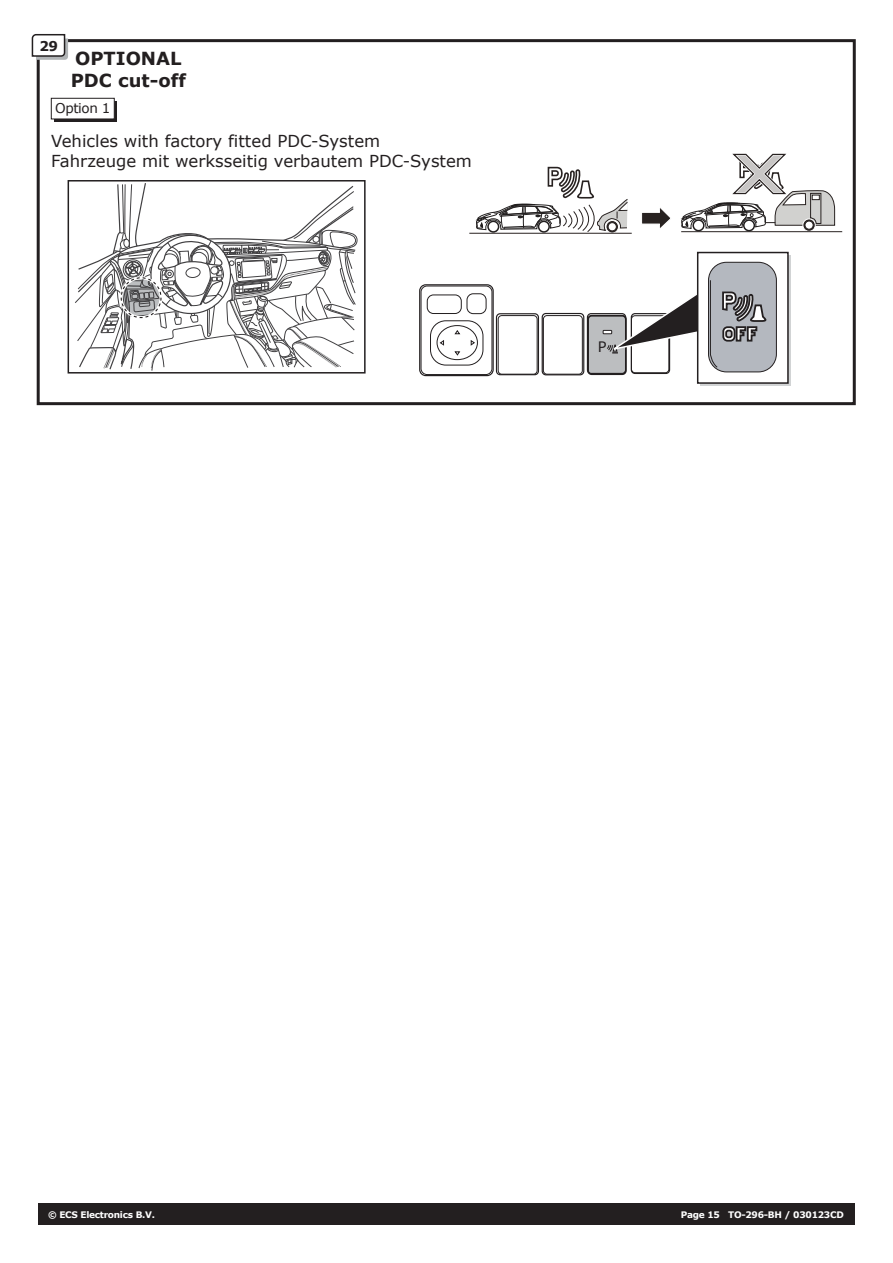
<style>
.page{position:relative;width:893px;height:1263px;background:#fff}
.page>*{position:absolute;margin:0;border:0;box-sizing:border-box;transform-origin:0 0}
.t1{font:700 18px/21.6px "Verdana";color:#231f20}
.t2{font:16.5px/19.8px "Verdana";color:#231f20}
.t3{font:14.4px "Verdana";color:#231f20}
.t4{font:13.5px "Verdana";letter-spacing:-.03em;color:#231f20}
.t5{font:700 13.5px "Verdana";color:#231f20}
.t6{font:700 9px "Verdana";letter-spacing:-.03em;color:#fff}
</style>
<div class="page">
<div style="left:38px;top:1203px;width:817px;height:21px;background:#231f20"></div>
<div style="left:37px;top:39px;width:819px;height:366px;border:3px solid #231f20"></div>
<svg style="left:31px;top:34px;width:37px;height:26px"></svg>
<div style="left:54px;top:101px;width:63px;height:21px;background:#231f20"></div>
<div style="left:51px;top:98px;width:64px;height:21px;background:#fff;border:1px solid #231f20"></div>
<div style="left:421px;top:286px;width:71px;height:89px;border:1px solid #231f20;border-radius:6px"></div>
<div style="left:498px;top:315px;width:39px;height:59px;border:1px solid #231f20;border-radius:4px"></div>
<div style="left:588px;top:316px;width:38px;height:58px;background:#bcbec0;border-radius:4px"></div>
<div style="left:587px;top:315px;width:40px;height:60px;border:2px solid #231f20;border-radius:4px"></div>
<div style="left:430px;top:320px;width:53px;height:45px;border:1px solid #231f20;border-radius:15px"></div>
<div style="left:427px;top:295px;width:35px;height:19px;border:1px solid #231f20;border-radius:6px"></div>
<div style="left:419px;top:284px;width:75px;height:92px;border:1px solid #231f20;border-radius:6px"></div>
<div style="left:496px;top:313px;width:43px;height:62px;border:1px solid #231f20;border-radius:4px"></div>
<div style="left:542px;top:313px;width:42px;height:62px;border:1px solid #231f20;border-radius:4px"></div>
<div style="left:587px;top:313px;width:39px;height:61px;border:1px solid #231f20;border-radius:4px"></div>
<div style="left:631px;top:313px;width:39px;height:61px;border:1px solid #231f20;border-radius:4px"></div>
<svg style="left:75px;top:183px;width:283px;height:188px"></svg>
<div style="left:68px;top:180px;width:298px;height:194px;border:2px solid #231f20"></div>
<div style="left:120px;top:276px;width:42px;height:43px;border:3px solid #fff;border-radius:50%"></div>
<div style="left:121px;top:277px;width:41px;height:41px;border:1px dashed #231f20;border-radius:50%"></div>
<svg style="left:697px;top:252px;width:92px;height:132px"></svg>
<hr style="left:681px;top:231px;width:161px;height:1px;background:#282221">
<svg style="left:436px;top:153px;width:399px;height:215px"></svg>
<svg style="left:538px;top:221px;width:12px;height:12px"></svg>
<div style="left:539px;top:222px;width:9px;height:9px;background:#fff;border-radius:50%"></div>
<svg style="left:487px;top:221px;width:12px;height:12px"></svg>
<div style="left:489px;top:222px;width:9px;height:9px;background:#fff;border-radius:50%"></div>
<p class="t5" style="left:39px;top:37px;width:20px">29</p>
<p class="t1" style="left:71px;top:48px;width:117px">OPTIONAL<br>PDC cut-off</p>
<p class="t4" style="left:55px;top:99px;width:57px">Option 1</p>
<p class="t2" style="left:51px;top:131px;width:422px">Vehicles with factory fitted PDC-System<br>Fahrzeuge mit werksseitig verbautem PDC-System</p>
<p class="t3" style="left:598px;top:337px;width:10px">P</p>
<p class="t6" style="left:48px;top:1208px;width:108px">© ECS Electronics B.V.</p>
<p class="t6" style="left:681px;top:1208px;width:164px">Page 15 TO-296-BH / 030123CD</p>
</div>
